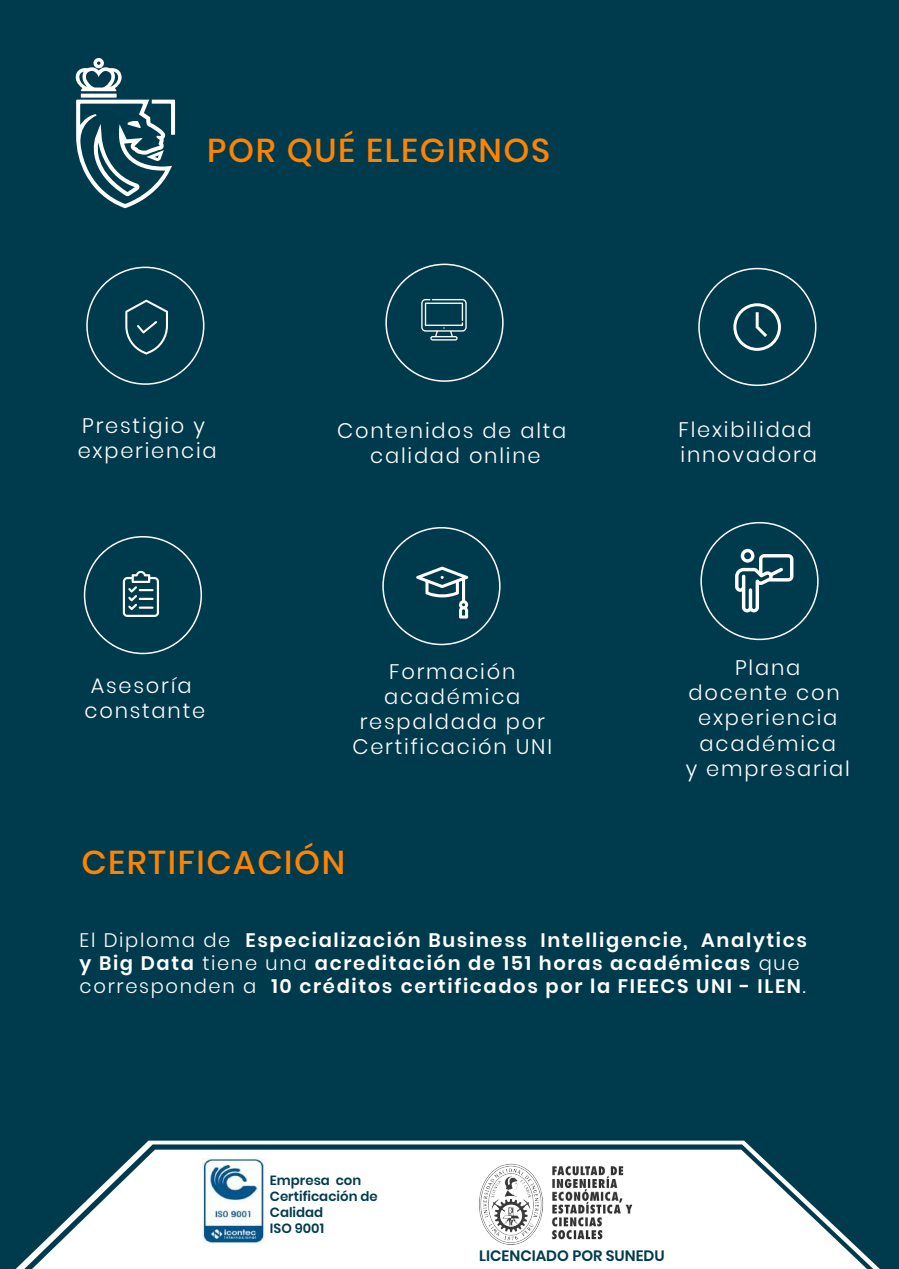
<style>
.page{position:relative;width:899px;height:1269px;background:#003b4d}
.page>*{position:absolute;margin:0;border:0;box-sizing:border-box;transform-origin:0 0}
.t1{font:500 33px "Poppins";letter-spacing:.05em;color:#ff8200}
.t2{font:300 21px/25.2px "Poppins";letter-spacing:.085em;color:#fff;text-align:center}
.t3{font:600 19.5px/23.4px "Poppins";letter-spacing:.085em;color:#fff}
.t4{font:600 15px "Poppins";color:#003b4d}
.t5{font:600 13.35px/16px "Poppins";color:#003b4d}
.s1{font-weight:300}
</style>
<div class="page">
<svg style="left:76px;top:100px;width:99px;height:108px"></svg>
<svg style="left:81px;top:94px;width:36px;height:4px"></svg>
<svg style="left:75px;top:58px;width:47px;height:33px"></svg>
<div style="left:86px;top:267px;width:118px;height:118px;border:2px solid #fff;border-radius:50%"></div>
<div style="left:700px;top:522px;width:119px;height:118px;border:2px solid #fff;border-radius:50%"></div>
<div style="left:385px;top:264px;width:119px;height:118px;border:2px solid #fff;border-radius:50%"></div>
<div style="left:382px;top:527px;width:119px;height:118px;border:2px solid #fff;border-radius:50%"></div>
<svg style="left:125px;top:300px;width:43px;height:54px"></svg>
<svg style="left:421px;top:299px;width:46px;height:42px"></svg>
<svg style="left:733px;top:303px;width:48px;height:48px"></svg>
<svg style="left:735px;top:549px;width:58px;height:63px"></svg>
<svg style="left:123px;top:571px;width:36px;height:46px"></svg>
<hr style="left:139px;top:606px;width:15px;height:3px;background:#fff">
<svg style="left:416px;top:567px;width:52px;height:51px"></svg>
<div style="left:698px;top:268px;width:118px;height:118px;border:2px solid #fff;border-radius:50%"></div>
<div style="left:84px;top:536px;width:118px;height:118px;border:2px solid #fff;border-radius:50%"></div>
<svg style="left:15px;top:1140px;width:865px;height:129px"></svg>
<svg style="left:21px;top:1144px;width:856px;height:125px"></svg>
<svg style="left:24px;top:1149px;width:852px;height:120px;fill:#fff"></svg>
<img style="left:202px;top:1158px;width:64px;height:87px">
<img style="left:549px;top:1158px;width:83px;height:87px">
<div style="left:450px;top:1151px;width:99px;height:102px;background:#fff"></div>
<img style="left:479px;top:1163px;width:65px;height:82px">
<h1 class="t1" style="left:207px;top:131px;width:345px">POR QUÉ ELEGIRNOS</h1>
<p class="t2" style="left:78px;top:413px;width:141px;text-align:left">Prestigio y experiencia</p>
<p class="t2" style="left:337px;top:418px;width:231px">Contenidos de alta calidad online</p>
<p class="t2" style="left:678px;top:417px;width:140px;text-align:left">Flexibilidad innovadora</p>
<p class="t2" style="left:85px;top:673px;width:122px">Asesoría constante</p>
<p class="t2" style="left:353px;top:659px;width:201px">Formación académica respaldada por<br>Certificación UNI</p>
<p class="t2" style="left:686px;top:655px;width:166px">Plana docente con experiencia académica<br>y empresarial</p>
<h1 class="t1" style="left:81px;top:843px;width:265px">CERTIFICACIÓN</h1>
<p class="t3" style="left:80px;top:928px;width:729px"><span class="s1">El Diploma de</span> Especialización Business Intelligencie, Analytics y Big Data <span class="s1">tiene una</span> acreditación de 151 horas académicas <span class="s1">que corresponden a</span> 10 créditos certificados por la FIEECS UNI - ILEN<span class="s1">.</span></p>
<p class="t5" style="left:270px;top:1172px;width:109px">Empresa con<br>Certificación de<br>Calidad<br>ISO 9001</p>
<p class="t4" style="left:479px;top:1247px;width:187px">LICENCIADO POR SUNEDU</p>
</div>
